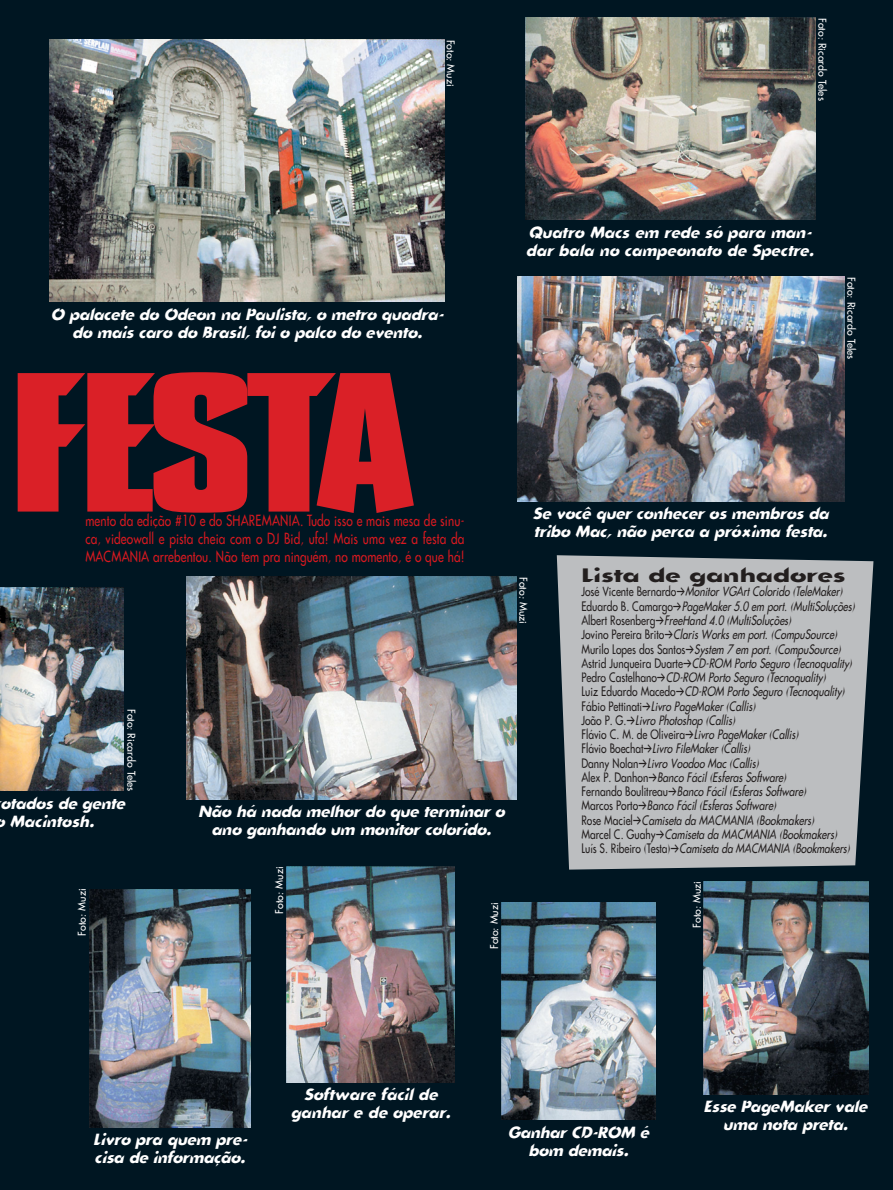
<style>
.page{position:relative;width:893px;height:1190px;background:#fff}
.page>*{position:absolute;margin:0;border:0;box-sizing:border-box;transform-origin:0 0}
.t1{font:700 180px "Compacta Vitima";letter-spacing:-.05em;color:#da2027;scale:1.4 1}
.t2{font:700 18px "Futura Vitima";color:#231f1f;scale:1.38 1}
.t3{font:italic 700 15px/18px "Futura Vitima";letter-spacing:-.015em;color:#fff;text-align:center}
.t4{font:15px/18px "Futura Vitima";letter-spacing:.005em;color:#d71920;text-align:justify;scale:.79 1}
.t5{font:italic 12.75px/14.2px "Futura Vitima";color:#231f1f;scale:.8 1}
.t6{font:10.5px "Futura Vitima";color:#fff}
.s1{font-style:normal}
</style>
<div class="page">
<div style="left:0;top:0;width:892px;height:1190px;background:#001622"></div>
<div style="left:556px;top:555px;width:317px;height:314px;background:#bcbec0"></div>
<img style="left:517px;top:277px;width:327px;height:224px">
<img style="left:186px;top:576px;width:331px;height:224px">
<img style="left:1px;top:587px;width:123px;height:204px">
<img style="left:525px;top:18px;width:290px;height:202px">
<img style="left:49px;top:39px;width:395px;height:262px">
<img style="left:286px;top:866px;width:169px;height:216px">
<img style="left:501px;top:902px;width:154px;height:217px">
<img style="left:89px;top:889px;width:161px;height:238px">
<img style="left:704px;top:881px;width:164px;height:213px">
<p class="t6" style="left:456px;top:39px;width:49px;rotate:90deg">Foto: Muzi</p>
<p class="t6" style="left:827px;top:18px;width:84px;rotate:90deg">Foto: Ricardo Teles</p>
<p class="t3" style="left:51px;top:306px;width:397px">O palacete do Odeon na Paulista, o metro quadra&shy;do mais caro do Brasil, foi o palco do evento.</p>
<h1 class="t1" style="left:9px;top:365px;width:294px">FESTA</h1>
<p class="t4" style="left:85px;top:512px;width:481px">mento da edição #10 e do SHAREMANIA. Tudo isso e mais mesa de sinu&shy;ca, videowall e pista cheia com o DJ Bid, ufa! Mais uma vez a festa da MACMANIA arrebentou. Não tem pra ninguém, no momento, é o que há!</p>
<p class="t6" style="left:137px;top:708px;width:84px;rotate:90deg">Foto: Ricardo Teles</p>
<p class="t3" style="left:9px;top:795px;width:120px;text-align:left;text-indent:-9px">otados de gente<br>Macintosh.</p>
<p class="t6" style="left:77px;top:935px;width:49px;rotate:-90deg">Foto: Muzi</p>
<p class="t3" style="left:198px;top:804px;width:311px">Não há nada melhor do que terminar o ano ganhando um monitor colorido.</p>
<p class="t6" style="left:274px;top:913px;width:49px;rotate:-90deg">Foto: Muzi</p>
<p class="t6" style="left:489px;top:949px;width:49px;rotate:-90deg">Foto: Muzi</p>
<p class="t3" style="left:526px;top:224px;width:293px;text-align:left">Quatro Macs em rede só para man&shy;dar bala no campeonato de Spectre.</p>
<p class="t6" style="left:857px;top:276px;width:84px;rotate:90deg">Foto: Ricardo Teles</p>
<p class="t3" style="left:532px;top:505px;width:301px;text-align:left">Se você quer conhecer os membros da tribo Mac, não perca a próxima festa.</p>
<p class="t6" style="left:528px;top:576px;width:49px;rotate:90deg">Foto: Muzi</p>
<h2 class="t2" style="left:581px;top:566px;width:193px">Lista de ganhadores</h2>
<p class="t5" style="left:581px;top:584px;width:346px"><span class="s1">J o s é V i c e n t e B e r n a r d o ¢</span> MonitorVGArtColorido (TeleMaker)<br><span class="s1">E d u a r d o B . C a m a r g o ¢</span> PageMaker5.0 em port.(MultiSoluções)<br><span class="s1">A l b e r t R o s e n b e r g ¢</span> FreeHand 4.0 (MultiSoluções)<br><span class="s1">J o v i n o P e re i ra B r i to ¢</span> ClarisWorksem port.(CompuSource)<br><span class="s1">M u r i l o Lo p e s d o s S a n to s ¢</span> System 7 em port.(CompuSource)<br><span class="s1">A s t r i d J u n q u e i ra D u a rte ¢</span> CD-ROM Porto Seguro (Tecnoquality)<br><span class="s1">P e d ro C a s te l h a n o ¢</span> CD-ROM Porto Seguro (Tecnoquality)<br><span class="s1">L u i z E d u a rd o M a c e d o ¢</span> CD-ROM Porto Seguro (Tecnoquality)<br><span class="s1">F á b i o P e tt i n a t i ¢</span> Livro PageMaker(Callis)<br><span class="s1">J o ã o P . G . ¢</span> Livro Photoshop (Callis)<br><span class="s1">Flávio C. M. de Oliveira¢</span>Livro PageMaker(Callis)<br><span class="s1">F l á v i o B o e c h a t ¢</span> Livro FileMaker(Callis)<br><span class="s1">D a n n y N o l a n ¢</span> Livro Voodoo Mac(Callis)<br><span class="s1">A l e x P . D a n h o n ¢</span> Banco Fácil(EsferasSoftware)<br><span class="s1">F e r n a n d o B o u l i t re a u ¢</span> Banco Fácil(EsferasSoftware)<br><span class="s1">M a r c o s P o r to ¢</span> Banco Fácil(EsferasSoftware)<br><span class="s1">R o s e M a c i e l ¢</span> Camiseta da MACMANIA (Bookmakers)<br><span class="s1">M a r c e l C . G u a h y ¢</span> Camiseta da MACMANIA (Bookmakers)<br><span class="s1">L u í s S . R i b e i ro ( Te s t a ) ¢</span> Camiseta da MACMANIA (Bookmakers)</p>
<p class="t6" style="left:691px;top:928px;width:49px;rotate:-90deg">Foto: Muzi</p>
<p class="t3" style="left:93px;top:1131px;width:159px;text-align:left">Livro pra quem pre&shy;cisa de informação.</p>
<p class="t3" style="left:291px;top:1086px;width:165px">Software fácil de ganhar e de operar.</p>
<p class="t3" style="left:507px;top:1124px;width:146px">Ganhar CD-ROM é bom demais.</p>
<p class="t3" style="left:703px;top:1098px;width:169px">Esse PageMaker vale uma nota preta.</p>
</div>
